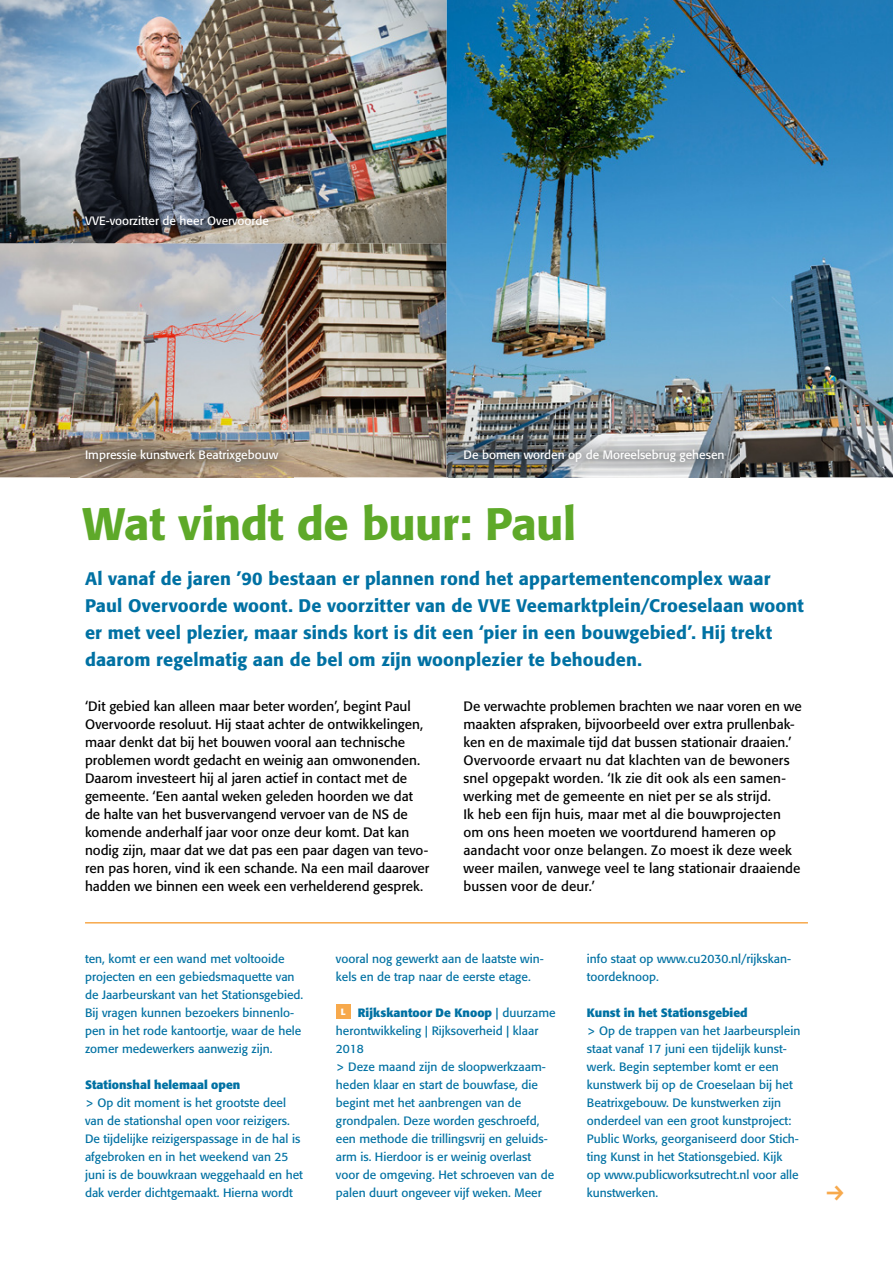
<style>
.page{position:relative;width:893px;height:1263px;background:#fff}
.page>*{position:absolute;margin:0;border:0;box-sizing:border-box;transform-origin:0 0}
.t1{font:500 45px "Formata BQ";letter-spacing:-.01em;color:#5ea929}
.t2{font:500 18px/27px "Formata BQ";letter-spacing:.01em;color:#0071a3}
.t3{font:13.5px/18px "Formata BQ";letter-spacing:.005em;color:#000}
.t4{font:12px/18px "Formata BQ";color:#0071a3}
.t5{font:12px "Formata BQ";color:#fff}
.t6{font:700 12px "Formata BQ";color:#0071a3}
.s1{font-weight:700}
</style>
<div class="page">
<img style="left:1px;top:0;width:892px;height:477px">
<img style="left:449px;top:435px;width:290px;height:43px">
<img style="left:70px;top:435px;width:223px;height:43px">
<img style="left:70px;top:201px;width:214px;height:40px">
<hr style="left:85px;top:922px;width:723px;height:1px;background:#f7a94c">
<div style="left:336px;top:1004px;width:15px;height:15px;background:#f7a94c"></div>
<img style="left:0;top:0;width:1px;height:477px">
<p class="t5" style="left:85px;top:214px;width:186px">VVE-voorzitter de heer Overvoorde</p>
<p class="t5" style="left:85px;top:448px;width:195px">Impressie kunstwerk Beatrixgebouw</p>
<p class="t5" style="left:463px;top:448px;width:262px">De bomen worden op de Moreelsebrug gehesen</p>
<h1 class="t1" style="left:83px;top:497px;width:495px">Wat vindt de buur: Paul</h1>
<p class="t2" style="left:85px;top:565px;width:720px">Al vanaf de jaren ’90 bestaan er plannen rond het appartementencomplex waar Paul Overvoorde woont. De voorzitter van de VVE Veemarktplein/Croeselaan woont er met veel plezier, maar sinds kort is dit een ‘pier in een bouwgebied’. Hij trekt daarom regelmatig aan de bel om zijn woonplezier te behouden.</p>
<p class="t3" style="left:85px;top:697px;width:346px">‘Dit gebied kan alleen maar beter worden’, begint Paul Overvoorde resoluut. Hij staat achter de ontwikkelingen, maar denkt dat bij het bouwen vooral aan technische problemen wordt gedacht en weinig aan omwonenden.<br>Daarom investeert hij al jaren actief in contact met de gemeente. ‘Een aantal weken geleden hoorden we dat de halte van het busvervangend vervoer van de NS de komende anderhalf jaar voor onze deur komt. Dat kan nodig zijn, maar dat we dat pas een paar dagen van tevo&shy;ren pas horen, vind ik een schande. Na een mail daarover hadden we binnen een week een verhelderend gesprek.</p>
<p class="t3" style="left:463px;top:697px;width:340px">De verwachte problemen brachten we naar voren en we maakten afspraken, bijvoorbeeld over extra prullenbak&shy;ken en de maximale tijd dat bussen stationair draaien.’ Overvoorde ervaart nu dat klachten van de bewoners snel opgepakt worden. ‘Ik zie dit ook als een samen&shy;werking met de gemeente en niet per se als strijd.<br>Ik heb een fijn huis, maar met al die bouwprojecten om ons heen moeten we voortdurend hameren op aandacht voor onze belangen. Zo moest ik deze week weer mailen, vanwege veel te lang stationair draaiende bussen voor de deur.’</p>
<p class="t4" style="left:85px;top:950px;width:220px">ten, komt er een wand met voltooide projecten en een gebiedsmaquette van de Jaarbeurskant van het Stationsgebied.<br>Bij vragen kunnen bezoekers binnenlo&shy;pen in het rode kantoortje, waar de hele zomer medewerkers aanwezig zijn.</p>
<p class="t6" style="left:85px;top:1078px;width:157px">Stationshal helemaal open</p>
<p class="t4" style="left:85px;top:1094px;width:220px">&gt; Op dit moment is het grootste deel van de stationshal open voor reizigers.<br>De tijdelijke reizigerspassage in de hal is afgebroken en in het weekend van 25 juni is de bouwkraan weggehaald en het dak verder dichtgemaakt. Hierna wordt</p>
<p class="t4" style="left:336px;top:950px;width:209px">vooral nog gewerkt aan de laatste win&shy;kels en de trap naar de eerste etage.</p>
<p class="t4" style="left:336px;top:1004px;width:221px;text-indent:5px"><sup>L</sup> <span class="s1">Rijkskantoor De Knoop</span> | duurzame herontwikkeling | Rijksoverheid | klaar 2018<br>&gt; Deze maand zijn de sloopwerkzaam&shy;heden klaar en start de bouwfase, die begint met het aanbrengen van de grondpalen. Deze worden geschroefd, een methode die trillingsvrij en geluids&shy;arm is. Hierdoor is er weinig overlast voor de omgeving. Het schroeven van de palen duurt ongeveer vijf weken. Meer</p>
<p class="t4" style="left:587px;top:950px;width:206px">info staat op www.cu2030.nl/rijkskan&shy;toordeknoop.</p>
<p class="t6" style="left:587px;top:1006px;width:162px">Kunst in het Stationsgebied</p>
<p class="t4" style="left:587px;top:1022px;width:215px">&gt; Op de trappen van het Jaarbeursplein staat vanaf 17 juni een tijdelijk kunst&shy;werk. Begin september komt er een kunstwerk bij op de Croeselaan bij het Beatrixgebouw. De kunstwerken zijn onderdeel van een groot kunstproject:<br>Public Works, georganiseerd door Stich&shy;ting Kunst in het Stationsgebied. Kijk<br>op www.publicworksutrecht.nl voor alle kunstwerken.</p>
</div>
